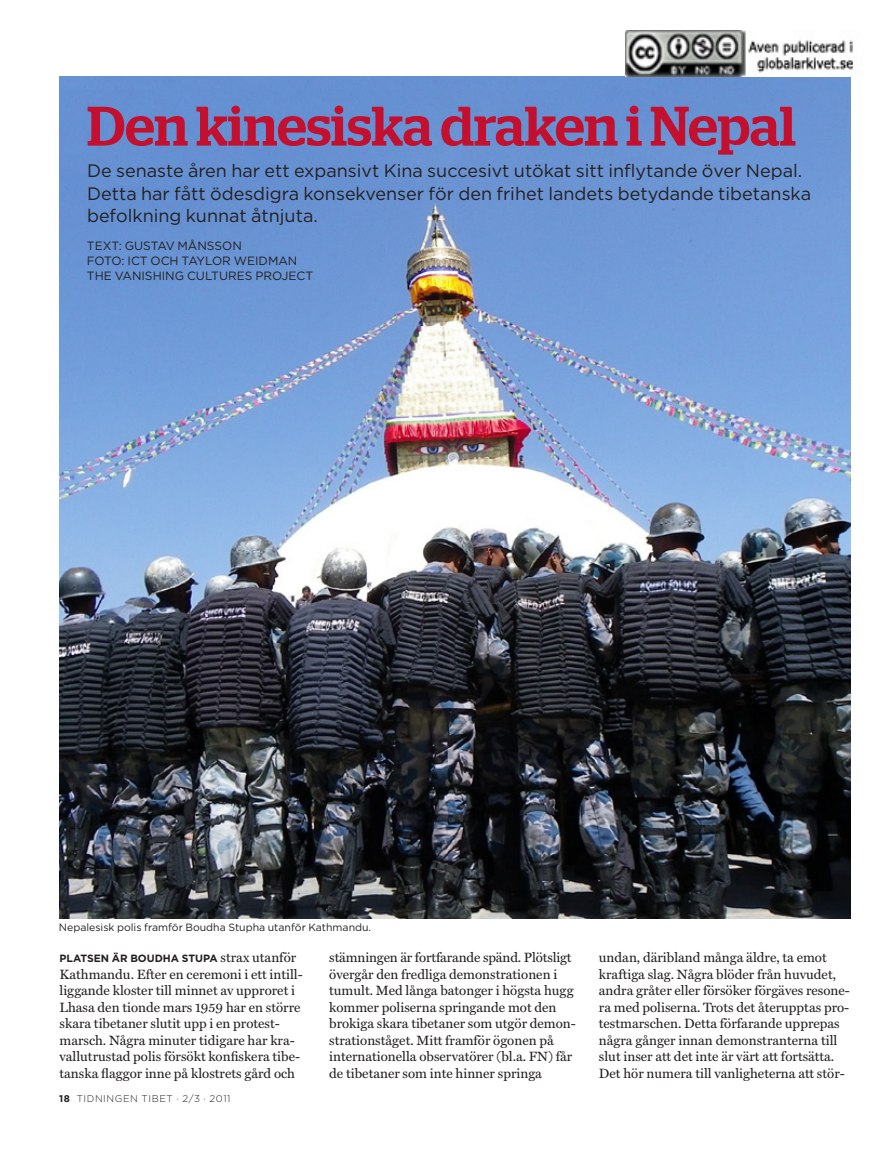
<style>
.page{position:relative;width:893px;height:1149px;background:#fff}
.page>*{position:absolute;margin:0;border:0;box-sizing:border-box;transform-origin:0 0}
.t1{font:500 55.5px "Stag";color:#c3102f}
.t2{font:18px/22.5px "Gotham";color:#231f20}
.t3{font:13.5px/16.5px "Miller Text Roman";color:#231f20}
.t4{font:12px "Gotham";color:#231f20}
.t5{font:10.5px "Gotham";color:#231f20}
.t6{font:700 10.5px "Gotham";color:#231f20}
.t7{font:300 9.75px "Gotham";letter-spacing:.06em;color:#231f20}
.s1{font-family:"Miller Text Roman";font-weight:400;font-size:13.5px}
.s2{font-weight:700}
</style>
<div class="page">
<img style="left:60px;top:77px;width:790px;height:841px">
<img style="left:625px;top:31px;width:228px;height:46px">
<h1 class="t1" style="left:87px;top:93px;width:710px">Den kinesiska draken i Nepal</h1>
<h2 class="t2" style="left:87px;top:159px;width:725px">De senaste åren har ett expansivt Kina succesivt utökat sitt inflytande över Nepal.<br>Detta har fått ödesdigra konsekvenser för den frihet landets betydande tibetanska befolkning kunnat åtnjuta.</h2>
<p class="t4" style="left:87px;top:239px;width:120px">Text: gustav månss</p>
<p class="t4" style="left:222px;top:239px;width:19px">on</p>
<p class="t4" style="left:87px;top:254px;width:106px">foto: ICT och Tayl</p>
<p class="t4" style="left:212px;top:254px;width:53px">or Weidman</p>
<p class="t4" style="left:87px;top:269px;width:31px">The Vanis</p>
<p class="t4" style="left:153px;top:269px;width:17px">hing</p>
<p class="t4" style="left:187px;top:269px;width:125px">Cultures Proj ect</p>
<p class="t5" style="left:59px;top:921px;width:314px">Nepalesisk polis framför Boudha Stupha utanför Kathmandu.</p>
<p class="t6" style="left:60px;top:952px;width:238px">PLATSEN ÄR BOUDHA STUPA <span class="s1">strax utanför</span></p>
<p class="t3" style="left:60px;top:965px;width:245px">Kathmandu. Efter en ceremoni i ett intill&shy;liggande kloster till minnet av upproret i Lhasa den tionde mars 1959 har en större skara tibetaner slutit upp i en protest&shy;marsch. Några minuter tidigare har kra&shy;vallutrustad polis försökt konfiskera tibe&shy;tanska flaggor inne på klostrets gård och</p>
<p class="t7" style="left:59px;top:1093px;width:173px"><span class="s2">18</span> TIDNINGEN TIBET · 2/3 · 2011</p>
<p class="t3" style="left:329px;top:948px;width:248px">stämningen är fortfarande spänd. Plötsligt övergår den fredliga demonstrationen i tumult. Med långa batonger i högsta hugg kommer poliserna springande mot den brokiga skara tibetaner som utgör demon&shy;strationståget. Mitt framför ögonen på internationella observatörer (bl.a. FN) får de tibetaner som inte hinner springa</p>
<p class="t3" style="left:599px;top:948px;width:252px">undan, däribland många äldre, ta emot kraftiga slag. Några blöder från huvudet, andra gråter eller försöker förgäves resone&shy;ra med poliserna. Trots det återupptas pro&shy;testmarschen. Detta förfarande upprepas några gånger innan demonstranterna till slut inser att det inte är värt att fortsätta.<br>Det hör numera till vanligheterna att stör-</p>
</div>
